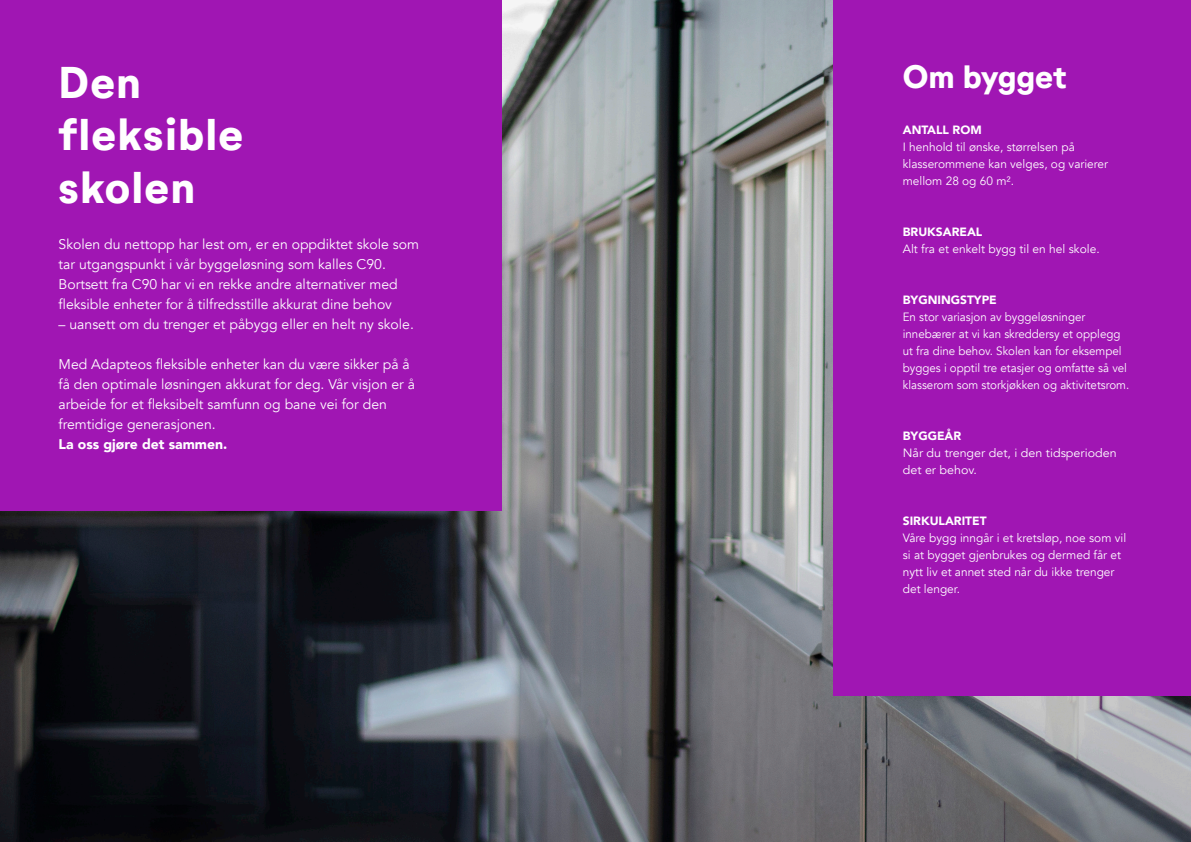
<style>
.page{position:relative;width:1191px;height:842px;background:#fff}
.page>*{position:absolute;margin:0;border:0;box-sizing:border-box;transform-origin:0 0}
.t1{font:800 44px "Neutrif Studio";letter-spacing:.025em;color:#fff}
.t2{font:800 32px "Neutrif Studio";letter-spacing:-.005em;color:#fff}
.t3{font:14px/20px "Avenir";color:#fff}
.t4{font:900 14px "Avenir";color:#fff}
.t5{font:12px/17px "Avenir";color:#fff}
.t6{font:12px/17px "Avenir";color:#fff;scale:.96 1}
.t7{font:900 12px "Avenir";color:#fff}
.t8{font:12px/17px "Avenir";color:#fff;scale:1.04 1}
</style>
<div class="page">
<img style="left:0;top:0;width:1191px;height:842px">
<div style="left:0;top:0;width:502px;height:510px;background:#a016b3"></div>
<div style="left:833px;top:0;width:358px;height:696px;background:#a016b3"></div>
<p class="t1" style="left:59px;top:55px;width:84px">Den</p>
<p class="t1" style="left:59px;top:107px;width:186px">fleksible</p>
<p class="t1" style="left:59px;top:160px;width:138px">skolen</p>
<p class="t3" style="left:59px;top:234px;width:362px">Skolen du nettopp har lest om, er en oppdiktet skole som</p>
<p class="t3" style="left:59px;top:254px;width:329px">tar utgangspunkt i vår byggeløsning som kalles C90.</p>
<p class="t3" style="left:59px;top:274px;width:341px">Bortsett fra C90 har vi en rekke andre alternativer med</p>
<p class="t3" style="left:59px;top:294px;width:335px">fleksible enheter for å tilfredsstille akkurat dine behov</p>
<p class="t3" style="left:59px;top:314px;width:357px">– uansett om du trenger et påbygg eller en helt ny skole.</p>
<p class="t3" style="left:59px;top:354px;width:353px">Med Adapteos fleksible enheter kan du være sikker på å</p>
<p class="t3" style="left:59px;top:374px;width:358px">få den optimale løsningen akkurat for deg. Vår visjon er å arbeide for et fleksibelt samfunn og bane vei for den</p>
<p class="t3" style="left:59px;top:414px;width:159px">fremtidige generasjonen.</p>
<p class="t4" style="left:59px;top:432px;width:170px">La oss gjøre det sammen.</p>
<p class="t2" style="left:902px;top:57px;width:165px">Om bygget</p>
<p class="t7" style="left:902px;top:119px;width:80px">ANTALL ROM</p>
<p class="t5" style="left:902px;top:138px;width:174px">I henhold til ønske, størrelsen på</p>
<p class="t5" style="left:902px;top:155px;width:207px">klasserommene kan velges, og varierer mellom 28 og 60 m².</p>
<p class="t7" style="left:902px;top:221px;width:81px">BRUKSAREAL</p>
<p class="t5" style="left:902px;top:240px;width:198px">Alt fra et enkelt bygg til en hel skole.</p>
<p class="t7" style="left:902px;top:289px;width:96px">BYGNINGSTYPE</p>
<p class="t6" style="left:902px;top:308px;width:191px">En stor variasjon av byggeløsninger</p>
<p class="t6" style="left:902px;top:325px;width:237px">innebærer at vi kan skreddersy et opplegg ut fra dine behov. Skolen kan for eksempel bygges i opptil tre etasjer og omfatte så vel klasserom som storkjøkken og aktivitetsrom.</p>
<p class="t7" style="left:902px;top:425px;width:60px">BYGGEÅR</p>
<p class="t8" style="left:902px;top:444px;width:207px">Når du trenger det, i den tidsperioden det er behov.</p>
<p class="t7" style="left:902px;top:510px;width:85px">SIRKULARITET</p>
<p class="t5" style="left:902px;top:529px;width:225px">Våre bygg inngår i et kretsløp, noe som vil si at bygget gjenbrukes og dermed får et nytt liv et annet sted når du ikke trenger det lenger.</p>
</div>
